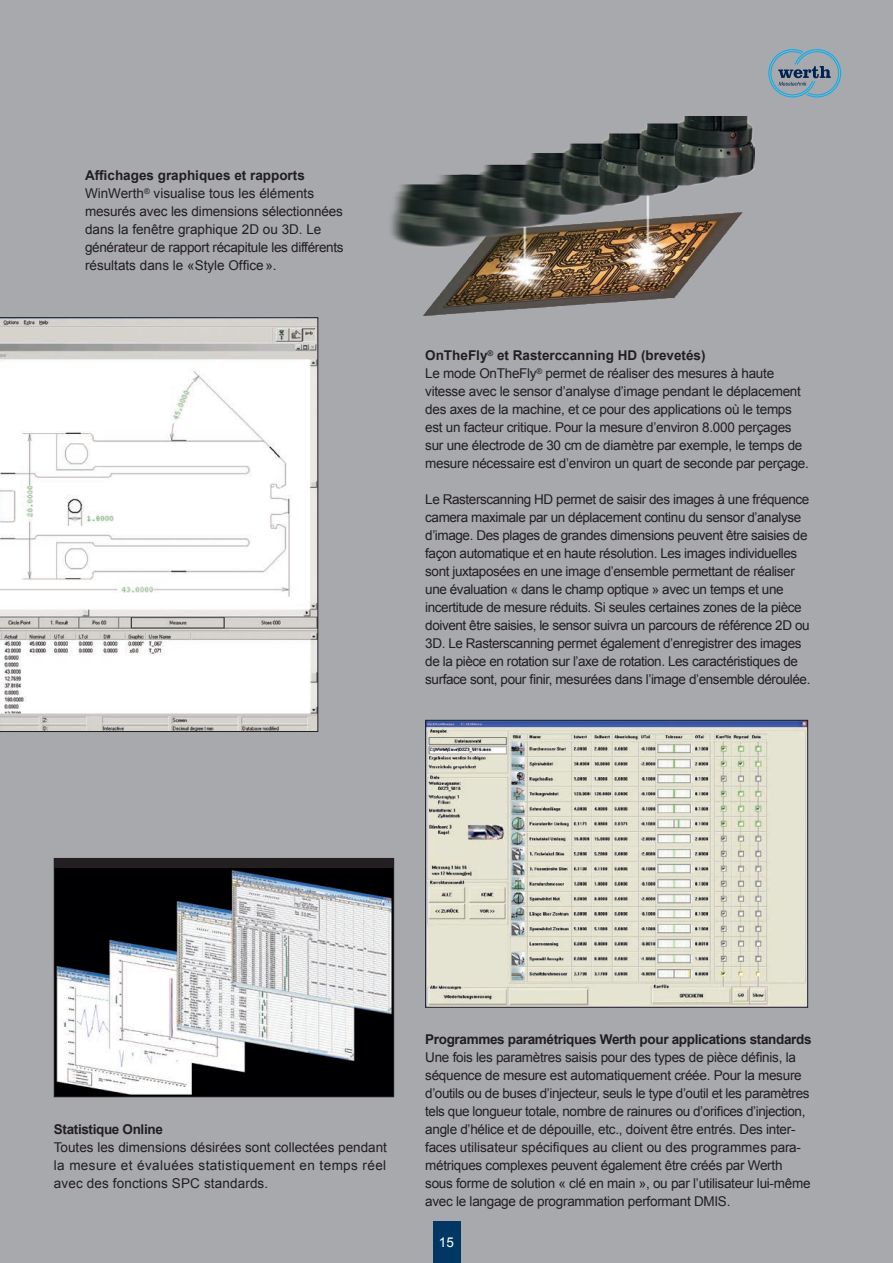
<style>
.page{position:relative;width:893px;height:1263px;background:#a8a9ad}
.page>*{position:absolute;margin:0;border:0;box-sizing:border-box;transform-origin:0 0}
.t1{font:13.5px/18px "Arial";letter-spacing:-.02em;color:#221e20}
.t2{font:700 13.5px "Arial";letter-spacing:-.025em;color:#221e20}
.t3{font:13.5px "Arial";color:#fff}
.s1{font-weight:700}
</style>
<div class="page">
<div style="left:433px;top:1222px;width:27px;height:41px;background:#003863"></div>
<svg style="left:768px;top:49px;width:73px;height:48px"></svg>
<div style="left:54px;top:858px;width:340px;height:239px;background:#231f20"></div>
<img style="left:56px;top:868px;width:336px;height:227px">
<div style="left:54px;top:858px;width:340px;height:239px;border:1px solid #231f20"></div>
<img style="left:391px;top:117px;width:364px;height:199px">
<svg style="left:0;top:317px;width:318px;height:415px;background:#eeedec"></svg>
<img style="left:427px;top:722px;width:379px;height:283px">
<div style="left:425px;top:720px;width:383px;height:287px;border:1px solid #231f20"></div>
<p class="t1" style="left:85px;top:166px;width:260px"><span class="s1">Affichages graphiques et rapports </span>WinWerth<sup>®</sup> visualise tous les éléments mesurés avec les dimensions sélectionnées dans la fenêtre graphique 2D ou 3D. Le générateur de rapport récapitule les différents résultats dans le «Style Office».</p>
<p class="t1" style="left:425px;top:346px;width:385px"><span class="s1">OnTheFly</span><sup>®</sup> <span class="s1">et Rasterccanning HD (brevetés)<br></span>Le mode OnTheFly<sup>®</sup> permet de réaliser des mesures à haute vitesse avec le sensor d’analyse d’image pendant le déplacement des axes de la machine, et ce pour des applications où le temps est un facteur critique. Pour la mesure d’environ 8.000 perçages sur une électrode de 30 cm de diamètre par exemple, le temps de mesure nécessaire est d’environ un quart de seconde par perçage.</p>
<p class="t1" style="left:425px;top:490px;width:387px">Le Rasterscanning HD permet de saisir des images à une fréquence camera maximale par un déplacement continu du sensor d’analyse d’image. Des plages de grandes dimensions peuvent être saisies de façon automatique et en haute résolution. Les images individuelles sont juxtaposées en une image d’ensemble permettant de réaliser une évaluation « dans le champ optique » avec un temps et une incertitude de mesure réduits. Si seules certaines zones de la pièce doivent être saisies, le sensor suivra un parcours de référence 2D ou 3D. Le Rasterscanning permet également d’enregistrer des images de la pièce en rotation sur l’axe de rotation. Les caractéristiques de surface sont, pour finir, mesurées dans l’image d’ensemble déroulée.</p>
<p class="t2" style="left:54px;top:1120px;width:111px">Statistique Online</p>
<p class="t1" style="left:54px;top:1138px;width:335px;text-align:justify">Toutes les dimensions désirées sont collectées pendant la mesure et évaluées statistiquement en temps réel avec des fonctions SPC standards.</p>
<p class="t2" style="left:425px;top:1030px;width:388px">Programmes paramétriques Werth pour applications standards</p>
<p class="t1" style="left:425px;top:1048px;width:387px">Une fois les paramètres saisis pour des types de pièce définis, la séquence de mesure est automatiquement créée. Pour la mesure d’outils ou de buses d’injecteur, seuls le type d’outil et les paramètres tels que longueur totale, nombre de rainures ou d’orifices d’injection, angle d’hélice et de dépouille, etc., doivent être entrés. Des inter&shy;faces utilisateur spécifiques au client ou des programmes para&shy;métriques complexes peuvent également être créés par Werth sous forme de solution « clé en main », ou par l’utilisateur lui-même avec le langage de programmation performant DMIS.</p>
<p class="t3" style="left:439px;top:1233px;width:17px">15</p>
</div>
